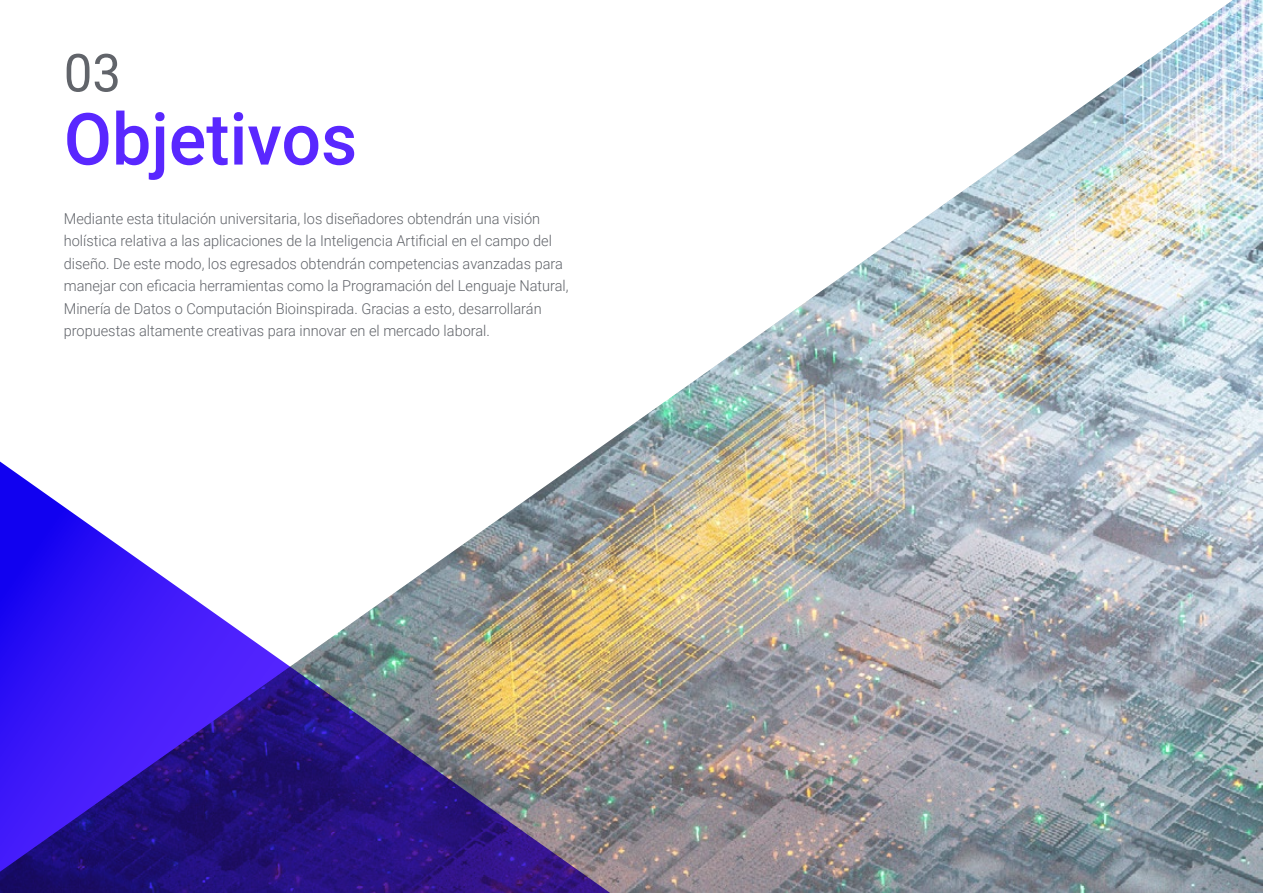
<style>
.page{position:relative;width:1263px;height:893px;background:#fff}
.page>*{position:absolute;margin:0;border:0;box-sizing:border-box;transform-origin:0 0}
.t1{font:500 72px "Roboto";color:#5927ff}
.t2{font:52.5px "Roboto";color:#61646a}
.t3{font:300 15px/22.5px "Roboto";color:#61646a}
</style>
<div class="page">
<img style="left:602px;top:0;width:661px;height:893px">
<img style="left:0;top:446px;width:640px;height:447px">
<h2 class="t2" style="left:64px;top:36px;width:59px">03</h2>
<h1 class="t1" style="left:64px;top:89px;width:295px">Objetivos</h1>
<p class="t3" style="left:64px;top:207px;width:506px">Mediante esta titulación universitaria, los diseñadores obtendrán una visión holística relativa a las aplicaciones de la Inteligencia Artificial en el campo del diseño. De este modo, los egresados obtendrán competencias avanzadas para manejar con eficacia herramientas como la Programación del Lenguaje Natural, Minería de Datos o Computación Bioinspirada. Gracias a esto, desarrollarán propuestas altamente creativas para innovar en el mercado laboral.</p>
</div>
